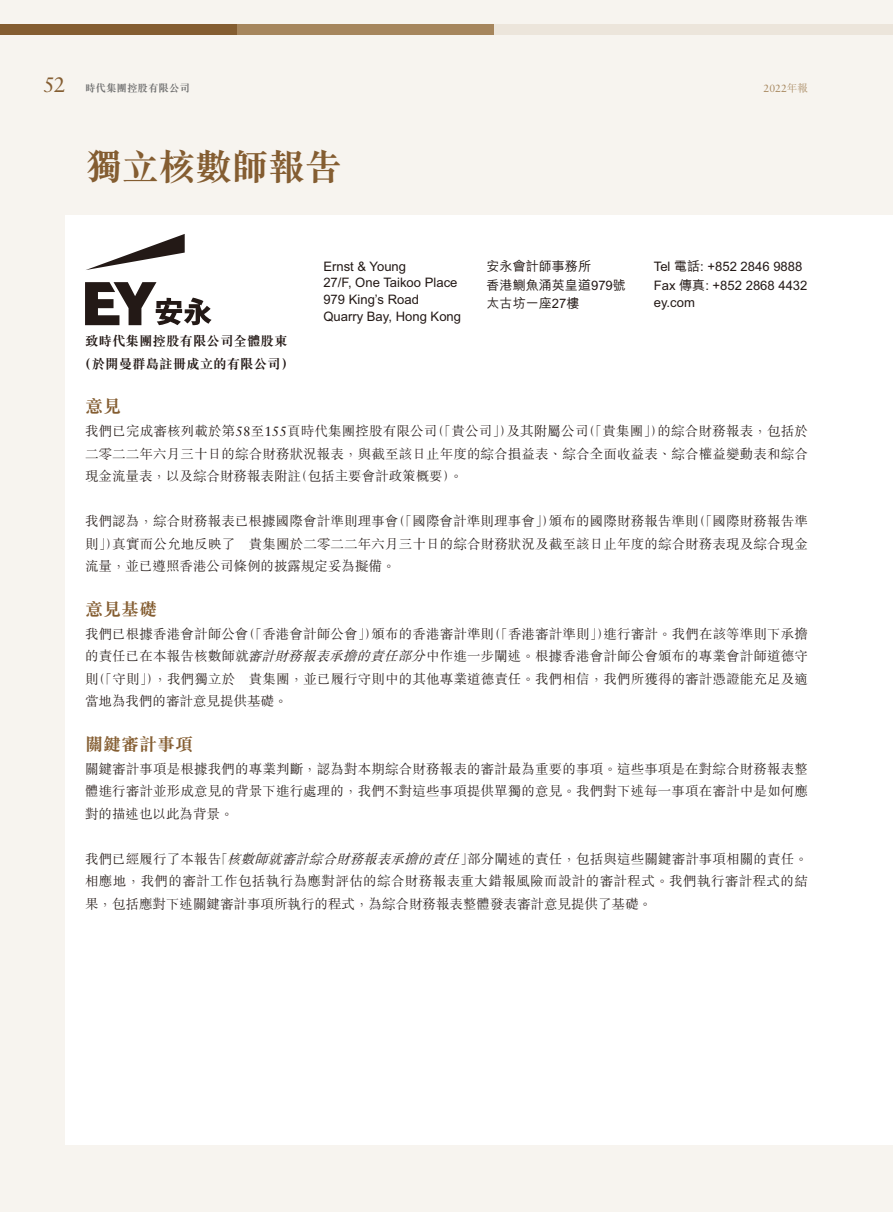
<style>
.page{position:relative;width:893px;height:1212px;background:#f7f4ef}
.page>*{position:absolute;margin:0;border:0;box-sizing:border-box;transform-origin:0 0}
.t1{font:37.5px "M Sung HK Bold E Ten B5 H";letter-spacing:-.025em;color:#845d31}
.t2{font:18px "M Sung HK Bold E Ten B5 H";color:#845d31}
.t3{font:13.5px/22.5px "M Sung HK Light E Ten B5 H";letter-spacing:.01em;color:#231916;text-align:justify}
.t4{font:13.5px/22.5px "M Sung HK Bold E Ten B5 H";color:#231916;text-align:center}
.t5{font:13.05px/16.8px "Arial";color:#231916}
.t6{font:13.05px/18.6px "M Hei HK Medium E Ten B5 H";color:#231916}
.t7{font:10.5px "M Sung HK Bold E Ten B5 H";color:#717171}
.t8{font:10.5px "Sabon LT Std";color:#a6865d}
.s1{font-family:"Sabon LT Std";font-size:21px;color:#845d31}
.s2{font-family:"M Sung HK Light E Ten B5 H"}
.s3{font-family:"M Hei HK Medium E Ten B5 H"}
.s4{font-family:"Sabon LT Std"}
.s5{font-style:italic}
</style>
<div class="page">
<div style="left:65px;top:215px;width:828px;height:929px;background:#fff"></div>
<div style="left:237px;top:24px;width:258px;height:10px;background:#a6865d"></div>
<div style="left:495px;top:24px;width:398px;height:10px;background:#ece5db"></div>
<div style="left:0;top:24px;width:237px;height:10px;background:#845d31"></div>
<svg style="left:86px;top:234px;width:99px;height:36px"></svg>
<svg style="left:85px;top:282px;width:127px;height:43px"></svg>
<p class="t7" style="left:43px;top:84px;width:148px"><span class="s1">52</span> 時代集團控股有限公司</p>
<p class="t8" style="left:764px;top:84px;width:46px">2022<span class="s2">年報</span></p>
<h1 class="t1" style="left:85px;top:153px;width:258px">獨立核數師報告</h1>
<p class="t6" style="left:487px;top:259px;width:141px">安永會計師事務所<br>香港鰂魚涌英皇道979號太古坊一座27樓</p>
<p class="t5" style="left:323px;top:259px;width:139px">Ernst &amp; Young<br>27/F, One Taikoo Place<br>979 King’s Road<br>Quarry Bay, Hong Kong</p>
<p class="t5" style="left:654px;top:258px;width:155px;line-height:18.6px">Tel <span class="s3">電話</span>: +852 2846 9888<br>Fax <span class="s3">傳真</span>: +852 2868 4432</p>
<p class="t5" style="left:654px;top:295px;width:43px">ey.com</p>
<p class="t4" style="left:78px;top:332px;width:217px">致時代集團控股有限公司全體股東（於開曼群島註冊成立的有限公司）</p>
<h2 class="t2" style="left:85px;top:399px;width:37px">意見</h2>
<p class="t3" style="left:85px;top:422px;width:724px">我們已完成審核列載於第<span class="s4">58</span>至<span class="s4">155</span>頁時代集團控股有限公司（「貴公司」）及其附屬公司（「貴集團」）的綜合財務報表，包括於二零二二年六月三十日的綜合財務狀況報表，與截至該日止年度的綜合損益表、綜合全面收益表、綜合權益變動表和綜合現金流量表，以及綜合財務報表附註（包括主要會計政策概要）。</p>
<p class="t3" style="left:85px;top:512px;width:724px">我們認為，綜合財務報表已根據國際會計準則理事會（「國際會計準則理事會」）頒布的國際財務報告準則（「國際財務報告準則」）真實而公允地反映了 貴集團於二零二二年六月三十日的綜合財務狀況及截至該日止年度的綜合財務表現及綜合現金流量，並已遵照香港公司條例的披露規定妥為擬備。</p>
<h2 class="t2" style="left:85px;top:602px;width:74px">意見基礎</h2>
<p class="t3" style="left:85px;top:624px;width:724px">我們已根據香港會計師公會（「香港會計師公會」）頒布的香港審計準則（「香港審計準則」）進行審計。我們在該等準則下承擔的責任已在本報告核數師就<span class="s5">審計財務報表承擔的責任部分</span>中作進一步闡述。根據香港會計師公會頒布的專業會計師道德守則（「守則」），我們獨立於 貴集團，並已履行守則中的其他專業道德責任。我們相信，我們所獲得的審計憑證能充足及適當地為我們的審計意見提供基礎。</p>
<h2 class="t2" style="left:85px;top:737px;width:110px">關鍵審計事項</h2>
<p class="t3" style="left:85px;top:759px;width:724px">關鍵審計事項是根據我們的專業判斷，認為對本期綜合財務報表的審計最為重要的事項。這些事項是在對綜合財務報表整體進行審計並形成意見的背景下進行處理的，我們不對這些事項提供單獨的意見。我們對下述每一事項在審計中是如何應對的描述也以此為背景。</p>
<p class="t3" style="left:85px;top:849px;width:724px">我們已經履行了本報告「<span class="s5">核數師就審計綜合財務報表承擔的責任</span>」部分闡述的責任，包括與這些關鍵審計事項相關的責任。相應地，我們的審計工作包括執行為應對評估的綜合財務報表重大錯報風險而設計的審計程式。我們執行審計程式的結果，包括應對下述關鍵審計事項所執行的程式，為綜合財務報表整體發表審計意見提供了基礎。</p>
</div>
